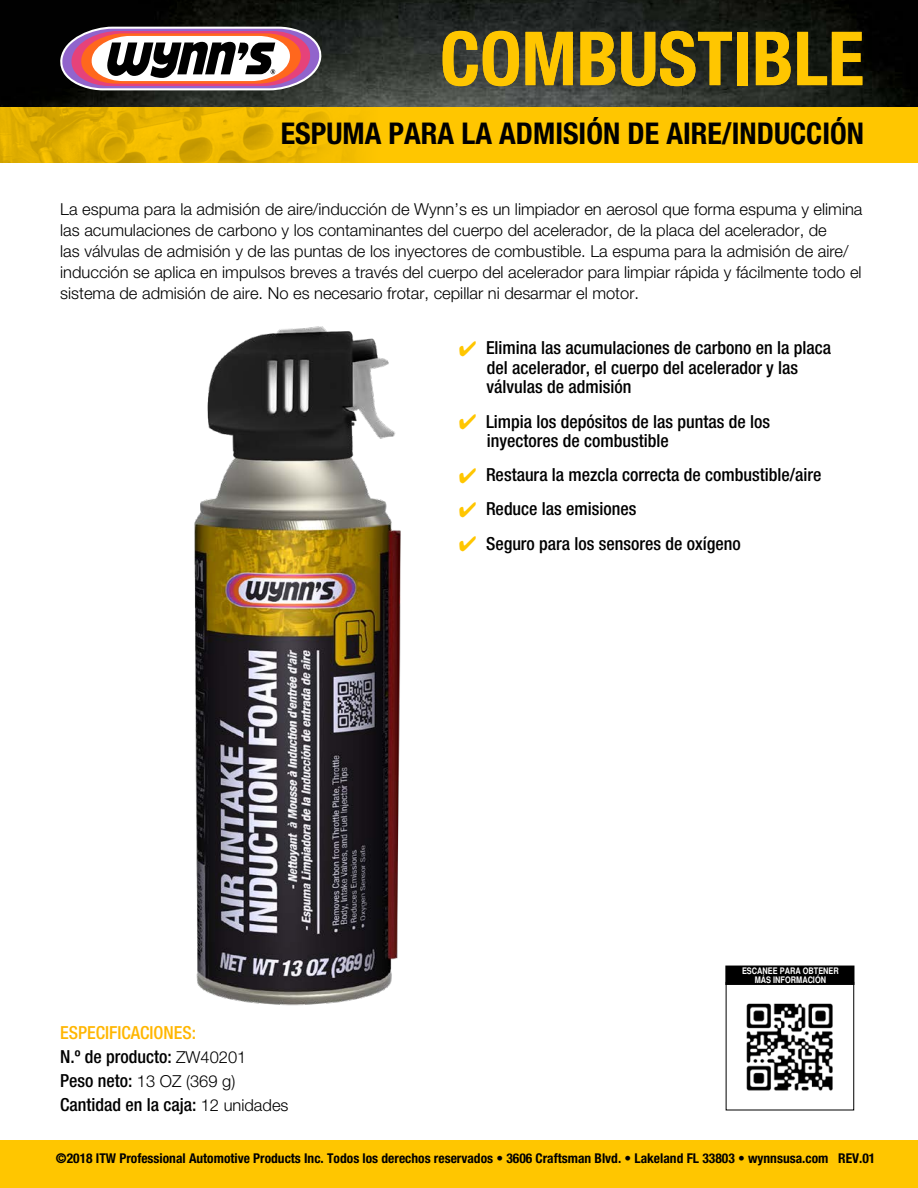
<style>
.page{position:relative;width:918px;height:1188px;background:#fff}
.page>*{position:absolute;margin:0;border:0;box-sizing:border-box;transform-origin:0 0}
.t1{font:700 condensed 74.55px "Helvetica Neue LT Std";color:#ffc600}
.t2{font:700 condensed 30px "Helvetica Neue LT Std";color:#000}
.t3{font:500 condensed 18px/19.5px "Helvetica Neue LT Std";color:#000}
.t4{font:500 condensed 18px/24px "Helvetica Neue LT Std";color:#ffb600}
.t5{font:300 16.5px/21px "Helvetica Neue LT Std";color:#000}
.t6{font:700 condensed 13.5px "Helvetica Neue LT Std";color:#000}
.t7{font:700 condensed 9px/9.8px "Helvetica";color:#fff;text-align:center}
.s1{color:#ffc600}
.s2{color:#000}
.s3{font-weight:300;font-stretch:normal;font-size:16.5px;color:#000}
.s4{font-weight:500;font-stretch:condensed;font-size:18px}
.s5{font-weight:300;font-stretch:normal;font-size:16.5px}
</style>
<div class="page">
<div style="left:0;top:1140px;width:918px;height:48px;background:#ffc600"></div>
<img style="left:0;top:0;width:918px;height:108px">
<div style="left:0;top:108px;width:918px;height:55px;background:#ffc600"></div>
<img style="left:0;top:108px;width:360px;height:55px">
<svg style="left:59px;top:27px;width:263px;height:63px"></svg>
<img style="left:746px;top:1003px;width:87px;height:88px">
<div style="left:726px;top:966px;width:128px;height:18px;background:#000"></div>
<div style="left:725px;top:966px;width:129px;height:19px;border:2px solid #000"></div>
<img style="left:194px;top:326px;width:207px;height:680px">
<h1 class="t1" style="left:440px;top:14px;width:425px">COMBUSTIBLE</h1>
<h2 class="t2" style="left:281px;top:116px;width:585px">ESPUMA PARA LA ADMISIÓN DE AIRE/INDUCCIÓN</h2>
<p class="t5" style="left:60px;top:198px;width:804px">La espuma para la admisión de aire/inducción de Wynn’s es un limpiador en aerosol que forma espuma y elimina las acumulaciones de carbono y los contaminantes del cuerpo del acelerador, de la placa del acelerador, de<br>las válvulas de admisión y de las puntas de los inyectores de combustible. La espuma para la admisión de aire/ inducción se aplica en impulsos breves a través del cuerpo del acelerador para limpiar rápida y fácilmente todo el sistema de admisión de aire. No es necesario frotar, cepillar ni desarmar el motor.</p>
<p class="t3" style="left:486px;top:338px;width:346px;text-indent:-27px"><span class="s1">✔</span> Elimina las acumulaciones de carbono en la placa del acelerador, el cuerpo del acelerador y las válvulas de admisión</p>
<p class="t3" style="left:487px;top:411px;width:285px;text-indent:-28px"><span class="s1">✔</span> Limpia los depósitos de las puntas de los inyectores de combustible</p>
<p class="t3" style="left:459px;top:465px;width:364px"><span class="s1">✔</span> Restaura la mezcla correcta de combustible/aire</p>
<p class="t3" style="left:459px;top:499px;width:179px"><span class="s1">✔</span> Reduce las emisiones</p>
<p class="t3" style="left:459px;top:533px;width:283px"><span class="s1">✔</span> Seguro para los sensores de oxígeno</p>
<p class="t4" style="left:60px;top:1020px;width:188px">ESPECIFICACIONES:<br><span class="s2">N.º de producto:</span> <span class="s3">ZW40201</span></p>
<p class="t5" style="left:60px;top:1070px;width:177px"><span class="s4">Peso neto:</span> 13 OZ (369 g)</p>
<p class="t3" style="left:60px;top:1095px;width:230px">Cantidad en la caja: <span class="s5">12 unidades</span></p>
<p class="t7" style="left:742px;top:965px;width:98px">ESCANEE PARA OBTENER<br>MÁS INFORMACIÓN</p>
<p class="t6" style="left:56px;top:1150px;width:821px">©2018 ITW Professional Automotive Products Inc. Todos los derechos reservados • 3606 Craftsman Blvd. • Lakeland FL 33803 • wynnsusa.com REV.01</p>
</div>
